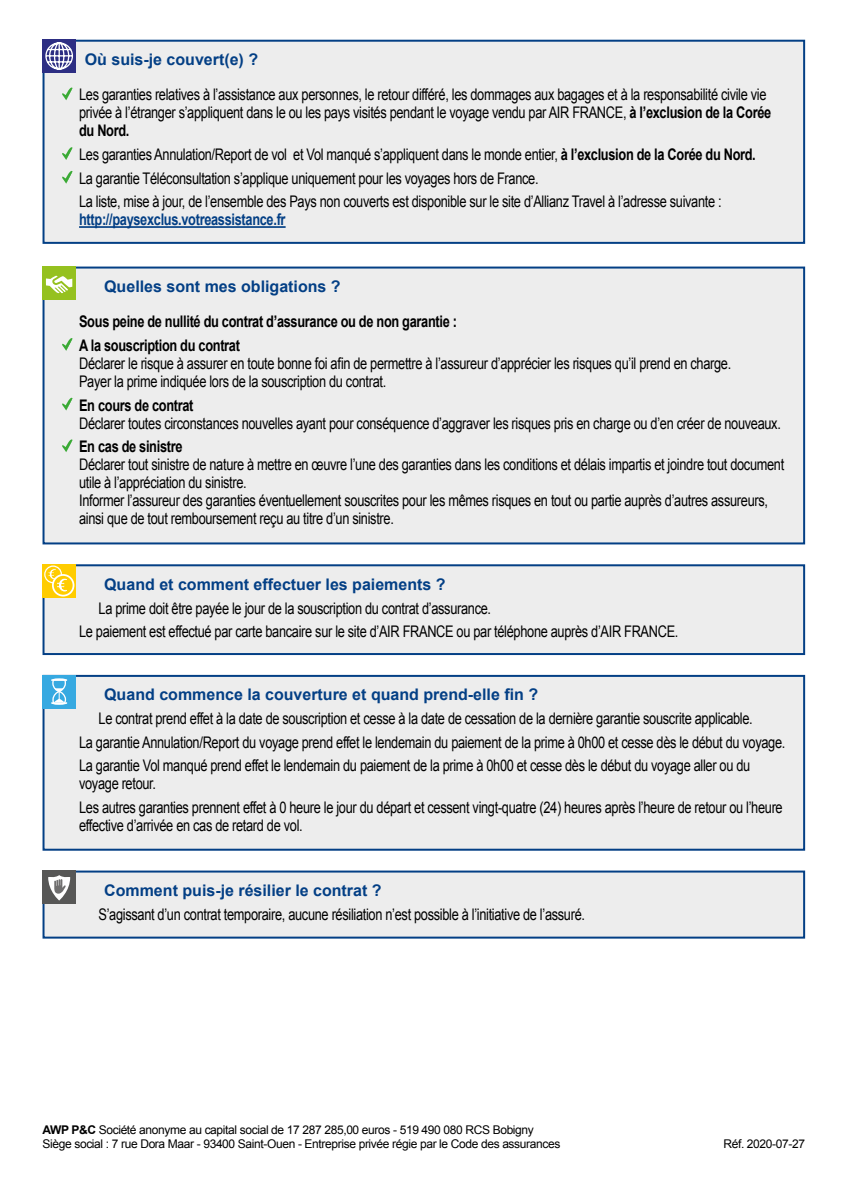
<style>
.page{position:relative;width:842px;height:1191px;background:#fff}
.page>*{position:absolute;margin:0;border:0;box-sizing:border-box;transform-origin:0 0}
.t1{font:16px/23.6px "Arial";letter-spacing:-.025em;color:#000;scale:.8 1}
.t2{font:700 16px "Arial";color:#033f85}
.t3{font:700 16px/23.6px "Arial";letter-spacing:-.025em;color:#000;scale:.8 1}
.t4{font:700 16px "Arial";letter-spacing:-.025em;color:#033f85;scale:.8 1}
.t5{font:12px/14px "Arial";letter-spacing:-.03em;color:#000}
.s1{font-weight:700}
</style>
<div class="page">
<div style="left:44px;top:871px;width:760px;height:66px;background:#ededed"></div>
<div style="left:43px;top:870px;width:762px;height:68px;border:2px solid #033f85"></div>
<div style="left:43px;top:870px;width:33px;height:34px;background:#575756"></div>
<svg style="left:48px;top:875px;width:22px;height:25px"></svg>
<div style="left:44px;top:676px;width:760px;height:173px;background:#ededed"></div>
<div style="left:43px;top:675px;width:762px;height:175px;border:2px solid #033f85"></div>
<div style="left:43px;top:675px;width:33px;height:33px;background:#36a9e1"></div>
<svg style="left:51px;top:678px;width:16px;height:27px"></svg>
<div style="left:44px;top:565px;width:760px;height:89px;background:#ededed"></div>
<div style="left:43px;top:564px;width:762px;height:91px;border:2px solid #033f85"></div>
<svg style="left:43px;top:564px;width:33px;height:33px"></svg>
<div style="left:44px;top:565px;width:18px;height:18px;border:1px solid #fff;border-radius:50%"></div>
<div style="left:52px;top:574px;width:22px;height:22px;border:2px solid #fff;border-radius:50%"></div>
<svg style="left:47px;top:568px;width:21px;height:24px"></svg>
<div style="left:44px;top:267px;width:760px;height:276px;background:#ededed"></div>
<svg style="left:62px;top:338px;width:11px;height:13px"></svg>
<svg style="left:62px;top:397px;width:11px;height:13px"></svg>
<svg style="left:62px;top:439px;width:11px;height:13px"></svg>
<div style="left:43px;top:266px;width:762px;height:278px;border:2px solid #033f85"></div>
<div style="left:43px;top:267px;width:33px;height:33px;background:#95c11f"></div>
<svg style="left:46px;top:275px;width:27px;height:19px"></svg>
<div style="left:44px;top:41px;width:760px;height:202px;background:#ededed"></div>
<hr style="left:79px;top:226px;width:207px;height:2px;background:#033f85">
<svg style="left:62px;top:87px;width:11px;height:13px"></svg>
<svg style="left:62px;top:147px;width:11px;height:13px"></svg>
<svg style="left:62px;top:170px;width:11px;height:14px"></svg>
<div style="left:43px;top:40px;width:762px;height:204px;border:2px solid #033f85"></div>
<div style="left:43px;top:40px;width:33px;height:33px;background:#2d2e83"></div>
<svg style="left:45px;top:42px;width:28px;height:28px"></svg>
<p class="t2" style="left:85px;top:49px;width:175px">Où suis-je couvert(e) ?</p>
<p class="t1" style="left:79px;top:86px;width:867px;line-height:18px">Les garanties relatives à l’assistance aux personnes, le retour différé, les dommages aux bagages et à la responsabilité civile vie privée à l’étranger s’appliquent dans le ou les pays visités pendant le voyage vendu par AIR FRANCE, <span class="s1">à l’exclusion de la Corée du Nord.</span></p>
<p class="t1" style="left:79px;top:143px;width:847px">Les garanties Annulation/Report de vol et Vol manqué s’appliquent dans le monde entier, <span class="s1">à l’exclusion de la Corée du Nord.<br></span>La garantie Téléconsultation s’applique uniquement pour les voyages hors de France.<br>La liste, mise à jour, de l’ensemble des Pays non couverts est disponible sur le site d’Allianz Travel à l’adresse suivante :</p>
<p class="t4" style="left:79px;top:209px;width:260px">http://paysexclus.votreassistance.fr</p>
<p class="t2" style="left:104px;top:276px;width:238px">Quelles sont mes obligations ?</p>
<p class="t3" style="left:79px;top:310px;width:474px">Sous peine de nullité du contrat d’assurance ou de non garantie :<br>A la souscription du contrat</p>
<p class="t1" style="left:79px;top:354px;width:817px;line-height:18px">Déclarer le risque à assurer en toute bonne foi afin de permettre à l’assureur d’apprécier les risques qu’il prend en charge.<br>Payer la prime indiquée lors de la souscription du contrat.</p>
<p class="t3" style="left:79px;top:393px;width:145px">En cours de contrat</p>
<p class="t1" style="left:79px;top:411px;width:879px">Déclarer toutes circonstances nouvelles ayant pour conséquence d’aggraver les risques pris en charge ou d’en créer de nouveaux.</p>
<p class="t3" style="left:79px;top:435px;width:131px">En cas de sinistre</p>
<p class="t1" style="left:79px;top:456px;width:883px;line-height:18px">Déclarer tout sinistre de nature à mettre en œuvre l’une des garanties dans les conditions et délais impartis et joindre tout document utile à l’appréciation du sinistre.<br>Informer l’assureur des garanties éventuellement souscrites pour les mêmes risques en tout ou partie auprès d’autres assureurs, ainsi que de tout remboursement reçu au titre d’un sinistre.</p>
<p class="t2" style="left:104px;top:573px;width:343px">Quand et comment effectuer les paiements ?</p>
<p class="t1" style="left:79px;top:596px;width:751px;text-indent:19px">La prime doit être payée le jour de la souscription du contrat d’assurance.<br>Le paiement est effectué par carte bancaire sur le site d’AIR FRANCE ou par téléphone auprès d’AIR FRANCE.</p>
<p class="t2" style="left:104px;top:684px;width:435px">Quand commence la couverture et quand prend-elle fin ?</p>
<p class="t1" style="left:79px;top:707px;width:884px;text-indent:19px">Le contrat prend effet à la date de souscription et cesse à la date de cessation de la dernière garantie souscrite applicable.<br>La garantie Annulation/Report du voyage prend effet le lendemain du paiement de la prime à 0h00 et cesse dès le début du voyage.<br>La garantie Vol manqué prend effet le lendemain du paiement de la prime à 0h00 et cesse dès le début du voyage aller ou du</p>
<p class="t1" style="left:79px;top:772px;width:881px">voyage retour.<br>Les autres garanties prennent effet à 0 heure le jour du départ et cessent vingt-quatre (24) heures après l’heure de retour ou l’heure</p>
<p class="t1" style="left:79px;top:814px;width:281px">effective d’arrivée en cas de retard de vol.</p>
<p class="t2" style="left:104px;top:880px;width:279px">Comment puis-je résilier le contrat ?</p>
<p class="t1" style="left:99px;top:902px;width:610px">S’agissant d’un contrat temporaire, aucune résiliation n’est possible à l’initiative de l’assuré.</p>
<p class="t5" style="left:43px;top:1123px;width:519px"><span class="s1">AWP P&amp;C</span> Société anonyme au capital social de 17 287 285,00 euros - 519 490 080 RCS Bobigny<br>Siège social : 7 rue Dora Maar - 93400 Saint-Ouen - Entreprise privée régie par le Code des assurances</p>
<p class="t5" style="left:723px;top:1137px;width:83px">Réf. 2020-07-27</p>
</div>
